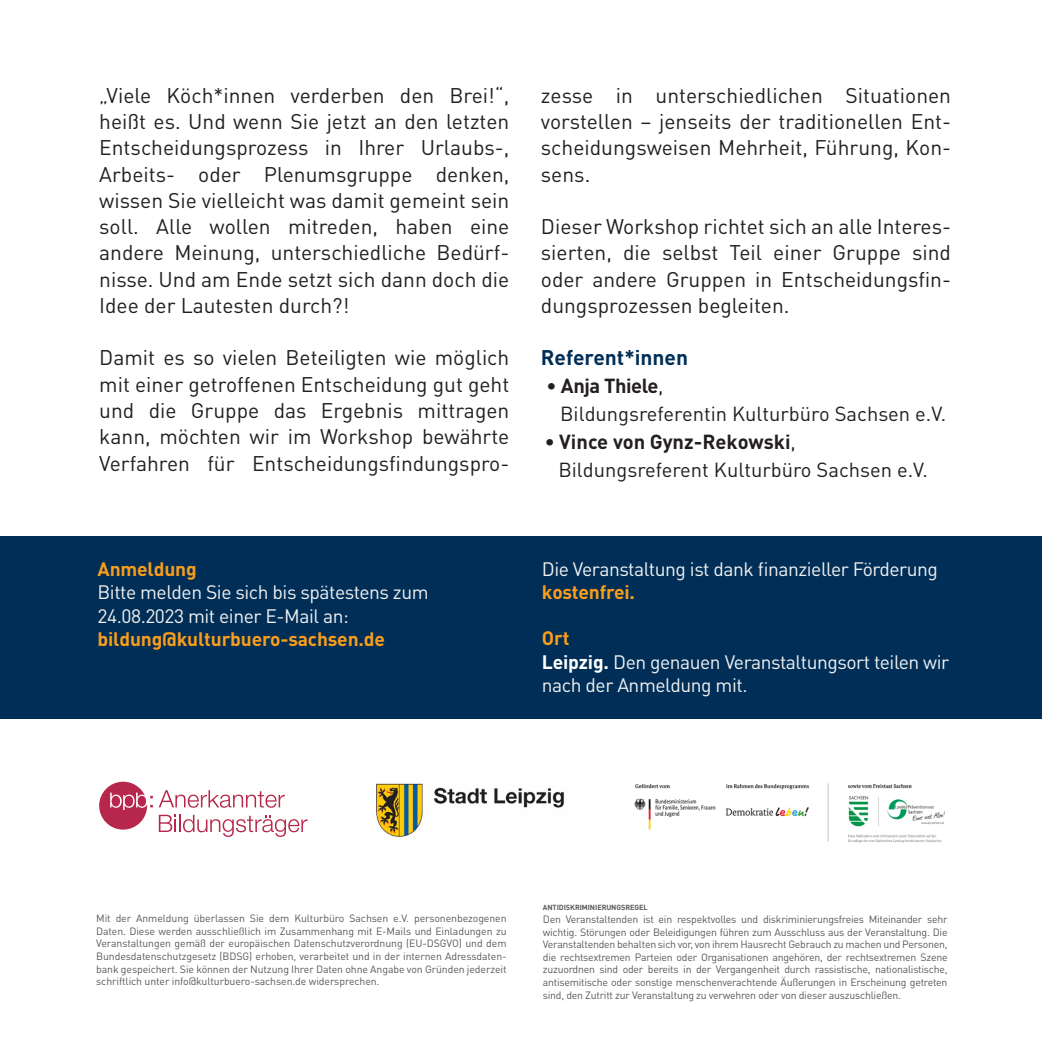
<style>
.page{position:relative;width:1042px;height:1042px;background:#fff}
.page>*{position:absolute;margin:0;border:0;box-sizing:border-box;transform-origin:0 0}
.t1{font:21px/26.2px "DIN Pro";color:#231f20;text-align:justify}
.t2{font:700 21px "DIN Pro";color:#002e56}
.t3{font:20.12px/28px "DIN Pro";color:#231f20}
.t4{font:19.25px/23.1px "DIN Pro";letter-spacing:-.025em;color:#f1f1f2}
.t5{font:700 19.25px "DIN Pro";letter-spacing:-.01em;color:#f99d1c}
.t6{font:10.5px/12.6px "DIN Pro";letter-spacing:-.02em;color:#58595b;text-align:justify}
.t7{font:700 7.35px "DIN Pro";letter-spacing:-.01em;color:#58595b}
.s1{font-weight:700}
.s2{font-weight:700;color:#f99d1c}
.s3{font-weight:700;color:#fff}
</style>
<div class="page">
<img style="left:376px;top:783px;width:188px;height:54px">
<img style="left:634px;top:783px;width:311px;height:60px">
<div style="left:0;top:536px;width:1042px;height:183px;background:#002e56"></div>
<svg style="left:99px;top:781px;width:54px;height:48px"></svg>
<svg style="left:159px;top:790px;width:126px;height:18px"></svg>
<svg style="left:159px;top:815px;width:148px;height:22px"></svg>
<p class="t1" style="left:99px;top:81px;width:412px">„Viele Köch*innen verderben den Brei!“, heißt es. Und wenn Sie jetzt an den letzten Entscheidungsprozess in Ihrer Urlaubs-, Arbeits- oder Plenumsgruppe denken, wissen Sie vielleicht was damit gemeint sein soll. Alle wollen mitreden, haben eine andere Meinung, unterschiedliche Bedürf&shy;nisse. Und am Ende setzt sich dann doch die Idee der Lautesten durch?!</p>
<h1 class="t1" style="left:99px;top:344px;width:412px">Damit es so vielen Beteiligten wie möglich mit einer getroffenen Entscheidung gut geht und die Gruppe das Ergebnis mittragen kann, möchten wir im Workshop bewährte Verfahren für Entscheidungsfindungspro-</h1>
<h3 class="t5" style="left:98px;top:556px;width:101px">Anmeldung</h3>
<h3 class="t4" style="left:98px;top:580px;width:332px">Bitte melden Sie sich bis spätestens zum<br>24.08.2023 mit einer E-Mail an:</h3>
<h3 class="t5" style="left:98px;top:625px;width:289px">bildung@kulturbuero-sachsen.de</h3>
<h1 class="t1" style="left:541px;top:81px;width:412px">zesse in unterschiedlichen Situationen vorstellen – jenseits der traditionellen Ent&shy;scheidungsweisen Mehrheit, Führung, Kon&shy;sens.</h1>
<h1 class="t1" style="left:541px;top:213px;width:412px">Dieser Workshop richtet sich an alle Interes&shy;sierten, die selbst Teil einer Gruppe sind oder andere Gruppen in Entscheidungsfin&shy;dungsprozessen begleiten.</h1>
<h1 class="t2" style="left:541px;top:344px;width:149px">Referent*innen</h1>
<h2 class="t3" style="left:560px;top:371px;width:387px;text-indent:-14px">• <span class="s1">Anja Thiele</span>,<br>Bildungsreferentin Kulturbüro Sachsen e.V.</h2>
<h2 class="t3" style="left:558px;top:427px;width:371px;text-indent:-14px">• <span class="s1">Vince von Gynz-Rekowski</span>,<br>Bildungsreferent Kulturbüro Sachsen e.V.</h2>
<h3 class="t4" style="left:542px;top:557px;width:398px">Die Veranstaltung ist dank finanzieller Förderung</h3>
<h3 class="t5" style="left:542px;top:579px;width:95px">kostenfrei.</h3>
<h3 class="t4" style="left:542px;top:626px;width:409px"><span class="s2">Ort<br></span><span class="s3">Leipzig.</span> Den genauen Veranstaltungsort teilen wir nach der Anmeldung mit.</h3>
<p class="t6" style="left:96px;top:912px;width:412px">Mit der Anmeldung überlassen Sie dem Kulturbüro Sachsen e.V. personenbezogenen Daten. Diese werden ausschließlich im Zusammenhang mit E-Mails und Einladungen zu Veranstaltungen gemäß der europäischen Datenschutzverordnung (EU-DSGVO) und dem Bundesdatenschutzgesetz (BDSG) erhoben, verarbeitet und in der internen Adressdaten&shy;bank gespeichert. Sie können der Nutzung Ihrer Daten ohne Angabe von Gründen jederzeit schriftlich unter info@kulturbuero-sachsen.de widersprechen.</p>
<p class="t7" style="left:543px;top:902px;width:106px">ANTIDISKRIMINIERUNGSREGEL</p>
<p class="t6" style="left:543px;top:912px;width:406px">Den Veranstaltenden ist ein respektvolles und diskriminierungsfreies Miteinander sehr wichtig. Störungen oder Beleidigungen führen zum Ausschluss aus der Veranstaltung. Die Veranstaltenden behalten sich vor, von ihrem Hausrecht Gebrauch zu machen und Personen, die rechtsextremen Parteien oder Organisationen angehören, der rechtsextremen Szene zuzuordnen sind oder bereits in der Vergangenheit durch rassistische, nationalistische, antisemitische oder sonstige menschenverachtende Äußerungen in Erscheinung getreten sind, den Zutritt zur Veranstaltung zu verwehren oder von dieser auszuschließen.</p>
</div>
